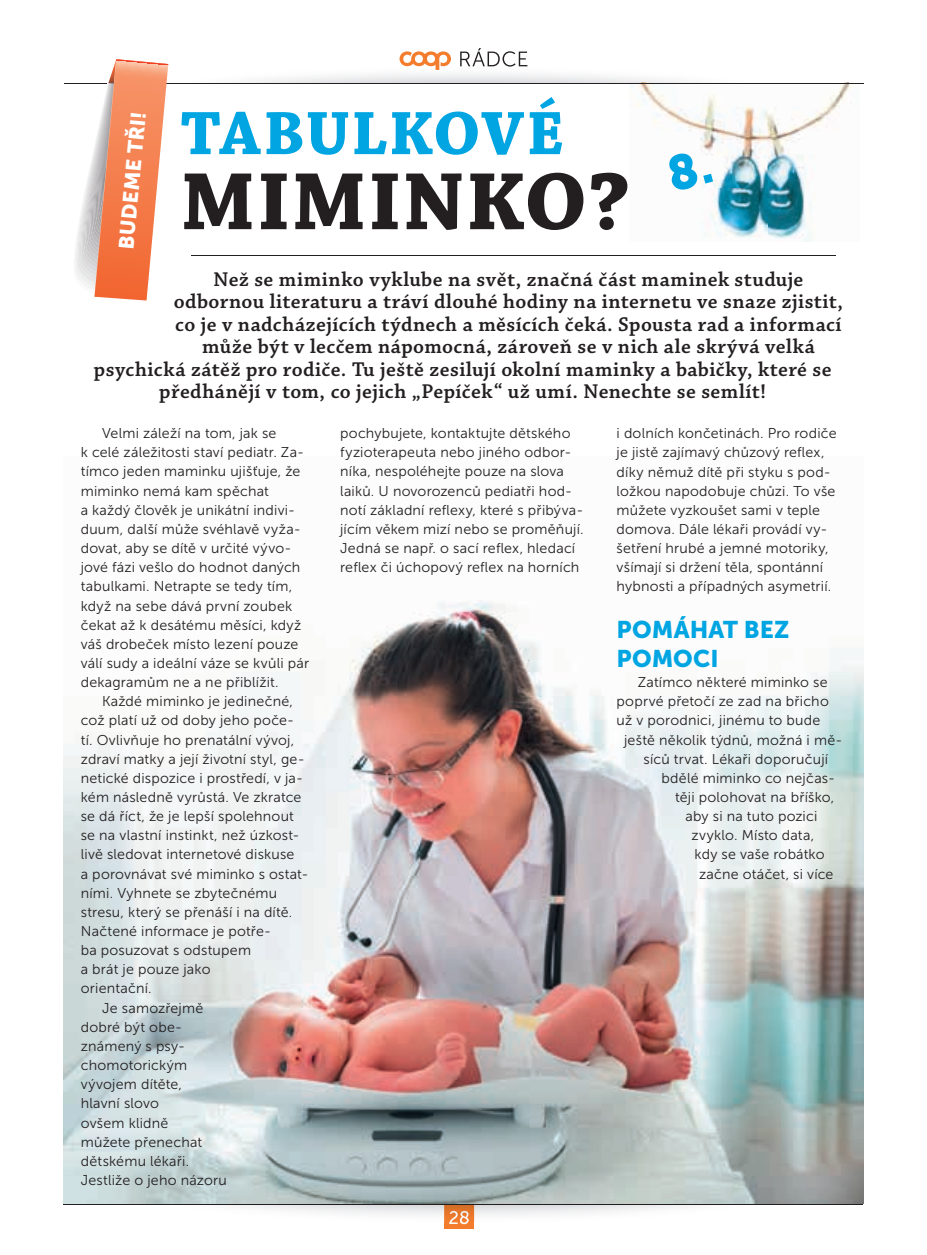
<style>
.page{position:relative;width:927px;height:1255px;background:#fff}
.page>*{position:absolute;margin:0;border:0;box-sizing:border-box;transform-origin:0 0}
.t1{font:700 85.5px "Chaparral Pro";letter-spacing:.02em;color:#231f20}
.t2{font:700 64.5px "Chaparral Pro";letter-spacing:.02em;color:#00a5e2}
.t3{font:24px/28.8px "Museo Sans 900";letter-spacing:.005em;color:#00a5e2}
.t4{font:600 21px "Chaparral Pro";letter-spacing:.02em;color:#231f20}
.t5{font:21px "Museo Sans 900";color:#fff}
.t6{font:18px "Museo Sans 500";color:#fff}
.t7{font:14.25px/19.2px "Museo Sans 300";letter-spacing:.015em;color:#231f20}
</style>
<div class="page">
<div style="left:444px;top:1198px;width:30px;height:30px;background:#f47d2d"></div>
<img style="left:138px;top:1204px;width:651px;height:17px">
<img style="left:444px;top:1204px;width:30px;height:17px">
<img style="left:450px;top:1210px;width:19px;height:11px">
<svg style="left:400px;top:51px;width:51px;height:19px"></svg>
<svg style="left:460px;top:48px;width:67px;height:19px"></svg>
<img style="left:64px;top:600px;width:799px;height:603px">
<hr style="left:191px;top:255px;width:645px;height:1px;background:#231f20">
<img style="left:629px;top:84px;width:224px;height:158px">
<hr style="left:64px;top:83px;width:799px;height:1px;background:#231f20">
<svg style="left:75px;top:59px;width:93px;height:241px"></svg>
<hr style="left:64px;top:1203px;width:799px;height:1px;background:#231f20">
<svg style="left:665px;top:151px;width:48px;height:41px"></svg>
<h3 class="t5" style="left:115px;top:248px;width:140px;rotate:-85deg">BUDEME TŘI!</h3>
<h2 class="t2" style="left:181px;top:96px;width:385px">TABULKOVÉ</h2>
<h1 class="t1" style="left:181px;top:152px;width:451px">MIMINKO?</h1>
<h3 class="t4" style="left:214px;top:267px;width:591px">Než se miminko vyklube na svět, značná část maminek studuje</h3>
<h3 class="t4" style="left:174px;top:289px;width:671px">odbornou literaturu a tráví dlouhé hodiny na internetu ve snaze zjistit,</h3>
<h3 class="t4" style="left:175px;top:312px;width:668px">co je v nadcházejících týdnech a měsících čeká. Spousta rad a informací</h3>
<h3 class="t4" style="left:202px;top:334px;width:614px">může být v lecčem nápomocná, zároveň se v nich ale skrývá velká</h3>
<h3 class="t4" style="left:94px;top:357px;width:739px">psychická zátěž pro rodiče. Tu ještě zesilují okolní maminky a babičky, které se</h3>
<h3 class="t4" style="left:159px;top:379px;width:608px">předhánějí v tom, co jejich „Pepíček“ už umí. Nenechte se semlít!</h3>
<p class="t7" style="left:340px;top:424px;width:245px">pochybujete, kontaktujte dětského fyzioterapeuta nebo jiného odbor&shy;níka, nespoléhejte pouze na slova laiků. U novorozenců pediatři hod&shy;notí základní reflexy, které s přibýva&shy;jícím věkem mizí nebo se proměňují.<br>Jedná se např. o sací reflex, hledací reflex či úchopový reflex na horních</p>
<p class="t7" style="left:617px;top:424px;width:222px">i dolních končetinách. Pro rodiče je jistě zajímavý chůzový reflex, díky němuž dítě při styku s pod&shy;ložkou napodobuje chůzi. To vše můžete vyzkoušet sami v teple domova. Dále lékaři provádí vy&shy;šetření hrubé a jemné motoriky, všímají si držení těla, spontánní hybnosti a případných asymetrií.</p>
<h3 class="t3" style="left:617px;top:615px;width:174px">POMÁHAT BEZ<br>POMOCI</h3>
<p class="t7" style="left:638px;top:672px;width:191px">Zatímco některé miminko se</p>
<p class="t7" style="left:617px;top:691px;width:214px">poprvé přetočí ze zad na břicho</p>
<p class="t7" style="left:617px;top:711px;width:205px">už v porodnici, jinému to bude</p>
<p class="t7" style="left:624px;top:730px;width:220px">ještě několik týdnů, možná i mě-</p>
<p class="t7" style="left:644px;top:749px;width:186px">síců trvat. Lékaři doporučují</p>
<p class="t7" style="left:662px;top:768px;width:175px">bdělé miminko co nejčas-</p>
<p class="t7" style="left:675px;top:787px;width:161px">těji polohovat na bříško,</p>
<p class="t7" style="left:686px;top:806px;width:133px">aby si na tuto pozici</p>
<p class="t7" style="left:692px;top:825px;width:124px">zvyklo. Místo data,</p>
<p class="t7" style="left:695px;top:845px;width:131px">kdy se vaše robátko</p>
<p class="t7" style="left:699px;top:864px;width:136px">začne otáčet, si více</p>
<p class="t7" style="left:81px;top:424px;width:230px;text-indent:21px">Velmi záleží na tom, jak se<br>k celé záležitosti staví pediatr. Za&shy;tímco jeden maminku ujišťuje, že miminko nemá kam spěchat<br>a každý člověk je unikátní indivi&shy;duum, další může svéhlavě vyža&shy;dovat, aby se dítě v určité vývo&shy;jové fázi vešlo do hodnot daných tabulkami. Netrapte se tedy tím, když na sebe dává první zoubek čekat až k desátému měsíci, když váš drobeček místo lezení pouze válí sudy a ideální váze se kvůli pár dekagramům ne a ne přiblížit.</p>
<p class="t7" style="left:102px;top:691px;width:192px">Každé miminko je jedinečné,</p>
<p class="t7" style="left:81px;top:711px;width:215px">což platí už od doby jeho poče-</p>
<p class="t7" style="left:81px;top:730px;width:215px">tí. Ovlivňuje ho prenatální vývoj,</p>
<p class="t7" style="left:81px;top:749px;width:225px">zdraví matky a její životní styl, ge-</p>
<p class="t7" style="left:81px;top:768px;width:224px">netické dispozice i prostředí, v ja-</p>
<p class="t7" style="left:81px;top:787px;width:222px">kém následně vyrůstá. Ve zkratce</p>
<p class="t7" style="left:81px;top:806px;width:215px">se dá říct, že je lepší spolehnout</p>
<p class="t7" style="left:81px;top:825px;width:220px">se na vlastní instinkt, než úzkost-</p>
<p class="t7" style="left:81px;top:845px;width:215px">livě sledovat internetové diskuse</p>
<p class="t7" style="left:81px;top:864px;width:229px">a porovnávat své miminko s ostat-</p>
<p class="t7" style="left:81px;top:883px;width:198px">ními. Vyhnete se zbytečnému</p>
<p class="t7" style="left:81px;top:902px;width:213px">stresu, který se přenáší i na dítě.</p>
<p class="t7" style="left:81px;top:921px;width:192px">Načtené informace je potře-</p>
<p class="t7" style="left:81px;top:940px;width:172px">ba posuzovat s odstupem</p>
<p class="t7" style="left:81px;top:959px;width:131px">a brát je pouze jako</p>
<p class="t7" style="left:81px;top:979px;width:73px">orientační.</p>
<p class="t7" style="left:102px;top:998px;width:103px">Je samozřejmě</p>
<p class="t7" style="left:81px;top:1017px;width:103px">dobré být obe-</p>
<p class="t7" style="left:81px;top:1036px;width:106px">známený s psy-</p>
<p class="t7" style="left:81px;top:1055px;width:108px">chomotorickým</p>
<p class="t7" style="left:81px;top:1074px;width:103px">vývojem dítěte,</p>
<p class="t7" style="left:81px;top:1093px;width:80px">hlavní slovo</p>
<p class="t7" style="left:81px;top:1113px;width:89px">ovšem klidně</p>
<p class="t7" style="left:81px;top:1132px;width:123px">můžete přenechat</p>
<p class="t7" style="left:81px;top:1151px;width:110px">dětskému lékaři.</p>
<p class="t7" style="left:81px;top:1170px;width:148px">Jestliže o jeho názoru</p>
<p class="t6" style="left:449px;top:1207px;width:23px">28</p>
</div>
